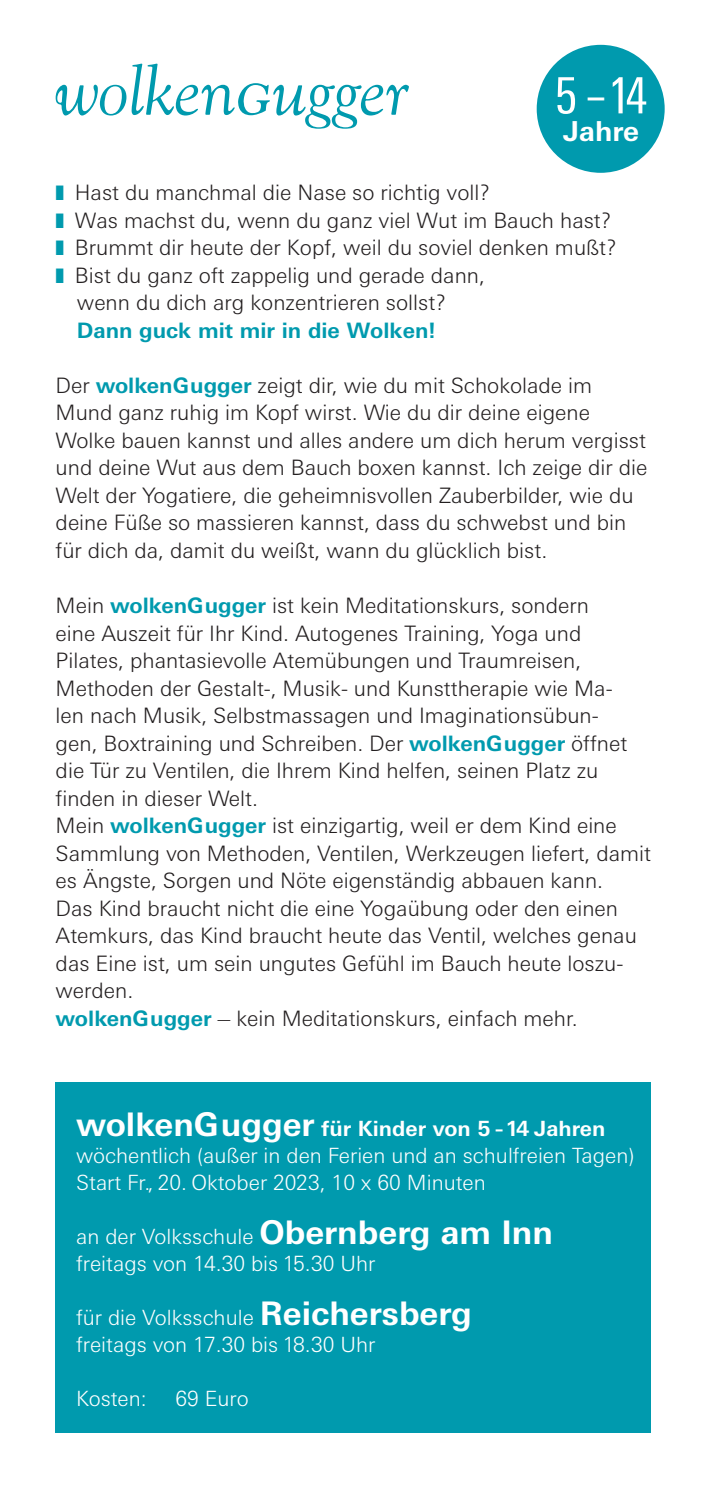
<style>
.page{position:relative;width:709px;height:1489px;background:#fff}
.page>*{position:absolute;margin:0;border:0;box-sizing:border-box;transform-origin:0 0}
.t1{font:condensed 50px "Univers Next Pro";color:#fff}
.t2{font:700 27.5px "Univers Next Pro";color:#fff}
.t3{font:300 21.25px/27.5px "Univers Next Pro";color:#231f20}
.t4{font:700 21.25px "Univers Next Pro";color:#009aae}
.t5{font:300 21px/27px "Univers Next Pro";color:#fff}
.s1{color:#009aae}
.s2{font-weight:700;color:#009aae}
.s3{font-weight:700;font-size:32.5px}
.s4{font-weight:700}
</style>
<div class="page">
<svg style="left:56px;top:64px;width:353px;height:65px"></svg>
<div style="left:536px;top:45px;width:128px;height:128px;background:#009aae;border-radius:50%"></div>
<div style="left:55px;top:1081px;width:595px;height:350px;background:#009aae"></div>
<h1 class="t1" style="left:554px;top:67px;width:94px">5–14</h1>
<p class="t2" style="left:563px;top:115px;width:77px">Jahre</p>
<p class="t3" style="left:56px;top:179px;width:436px"><span class="s1">❚</span> Hast du manchmal die Nase so richtig voll?</p>
<p class="t3" style="left:56px;top:206px;width:557px"><span class="s1">❚</span> Was machst du, wenn du ganz viel Wut im Bauch hast?</p>
<p class="t3" style="left:56px;top:234px;width:562px"><span class="s1">❚</span> Brummt dir heute der Kopf, weil du soviel denken mußt?</p>
<p class="t3" style="left:56px;top:261px;width:431px"><span class="s1">❚</span> Bist du ganz oft zappelig und gerade dann,</p>
<p class="t3" style="left:77px;top:289px;width:370px">wenn du dich arg konzentrieren sollst?</p>
<p class="t4" style="left:77px;top:317px;width:360px">Dann guck mit mir in die Wolken!</p>
<p class="t3" style="left:56px;top:371px;width:593px">Der <span class="s2">wolkenGugger</span> zeigt dir, wie du mit Schokolade im Mund ganz ruhig im Kopf wirst. Wie du dir deine eigene Wolke bauen kannst und alles andere um dich herum vergisst und deine Wut aus dem Bauch boxen kannst. Ich zeige dir die Welt der Yogatiere, die geheimnisvollen Zauberbilder, wie du deine Füße so massieren kannst, dass du schwebst und bin für dich da, damit du weißt, wann du glücklich bist.</p>
<p class="t3" style="left:56px;top:591px;width:597px">Mein <span class="s2">wolkenGugger</span> ist kein Meditationskurs, sondern<br>eine Auszeit für Ihr Kind. Autogenes Training, Yoga und Pilates, phantasievolle Atemübungen und Traumreisen, Methoden der Gestalt-, Musik- und Kunsttherapie wie Ma-<br>len nach Musik, Selbstmassagen und Imaginationsübun-<br>gen, Boxtraining und Schreiben. Der <span class="s2">wolkenGugger</span> öffnet die Tür zu Ventilen, die Ihrem Kind helfen, seinen Platz zu finden in dieser Welt.<br>Mein <span class="s2">wolkenGugger</span> ist einzigartig, weil er dem Kind eine Sammlung von Methoden, Ventilen, Werkzeugen liefert, damit es Ängste, Sorgen und Nöte eigenständig abbauen kann.<br>Das Kind braucht nicht die eine Yogaübung oder den einen Atemkurs, das Kind braucht heute das Ventil, welches genau das Eine ist, um sein ungutes Gefühl im Bauch heute loszu&shy;werden.<br><span class="s2">wolkenGugger</span> – kein Meditationskurs, einfach mehr.</p>
<p class="t5" style="left:76px;top:1114px;width:560px"><span class="s3">wolkenGugger</span> <span class="s4">für Kinder von 5 -14 Jahren </span>wöchentlich (außer in den Ferien und an schulfreien Tagen)<br>Start Fr., 20. Oktober 2023, 10 x 60 Minuten</p>
<p class="t5" style="left:76px;top:1222px;width:478px">an der Volksschule <span class="s3">Obernberg am Inn </span>freitags von 14.30 bis 15.30 Uhr</p>
<p class="t5" style="left:76px;top:1303px;width:397px">für die Volksschule <span class="s3">Reichersberg </span>freitags von 17.30 bis 18.30 Uhr</p>
<p class="t5" style="left:76px;top:1384px;width:72px">Kosten:</p>
<p class="t5" style="left:175px;top:1384px;width:75px">69 Euro</p>
</div>
